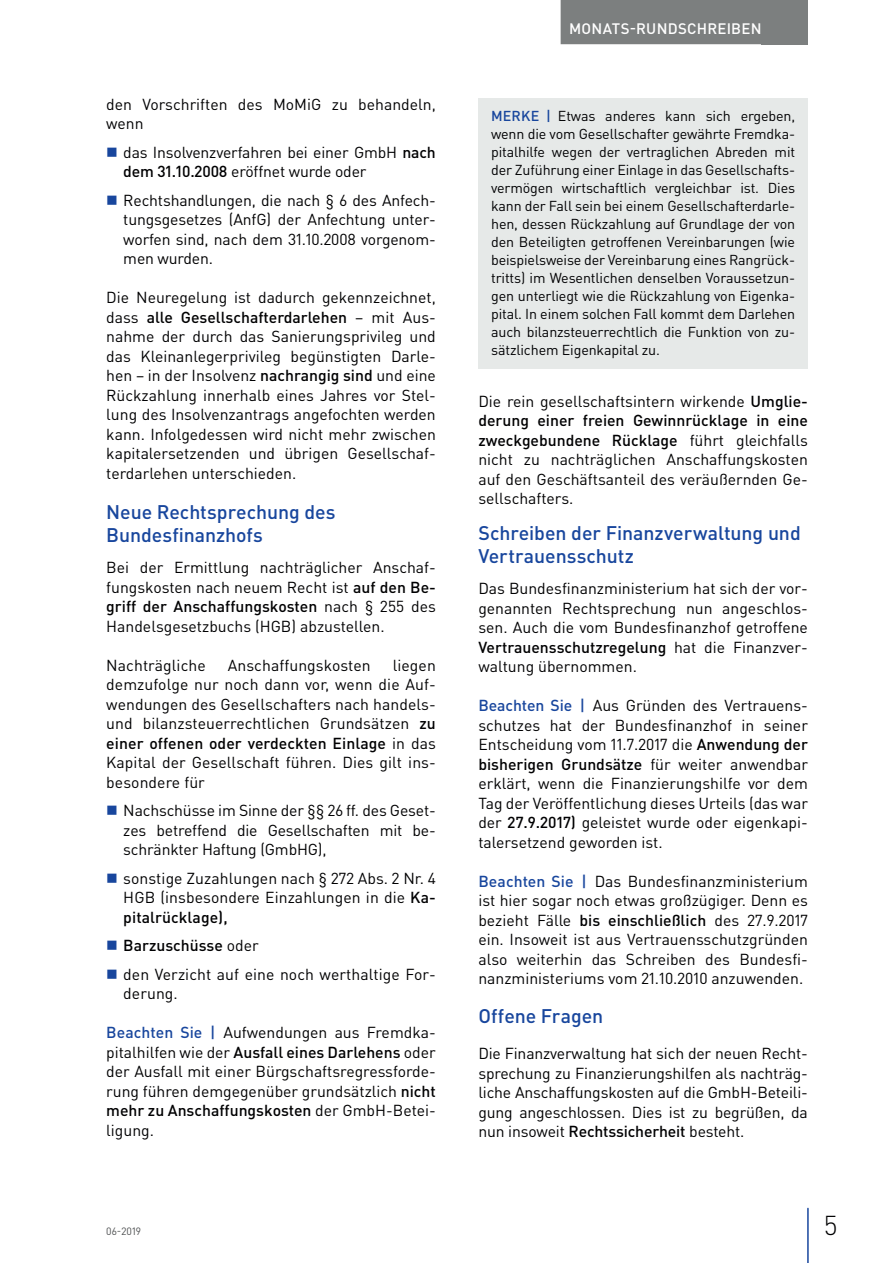
<style>
.page{position:relative;width:893px;height:1263px;background:#fff}
.page>*{position:absolute;margin:0;border:0;box-sizing:border-box;transform-origin:0 0}
.t1{font:300 27px "DIN Pro";color:#000002}
.t2{font:500 19.5px/22.5px "DIN Pro";letter-spacing:-.005em;color:#18469d}
.t3{font:15.75px/19.5px "DIN Pro";color:#000002;text-align:justify}
.t4{font:500 15px "DIN Pro";letter-spacing:.015em;color:#fff}
.t5{font:14.25px/18px "DIN Pro";letter-spacing:-.01em;color:#000002;text-align:justify}
.t6{font:10.5px "DIN Pro";color:#4f5152}
.s1{font-weight:500}
.s2{font-weight:500;color:#18469d}
</style>
<div class="page">
<div style="left:762px;top:0;width:46px;height:44px;background:#7c7f7f"></div>
<hr style="left:807px;top:1208px;width:2px;height:55px;background:#18469d">
<div style="left:561px;top:0;width:209px;height:44px;background:#7c7f7f"></div>
<div style="left:478px;top:98px;width:330px;height:270px;background:#e6e9e8"></div>
<p class="t3" style="left:106px;top:94px;width:331px">den Vorschriften des MoMiG zu behandeln, wenn</p>
<p class="t3" style="left:123px;top:142px;width:314px">das Insolvenzverfahren bei einer GmbH <span class="s1">nach dem 31.10.2008</span> eröffnet wurde oder</p>
<p class="t3" style="left:123px;top:190px;width:314px">Rechtshandlungen, die nach § 6 des Anfech&shy;tungsgesetzes (AnfG) der Anfechtung unter&shy;worfen sind, nach dem 31.10.2008 vorgenom&shy;men wurden.</p>
<p class="t3" style="left:106px;top:287px;width:331px">Die Neuregelung ist dadurch gekennzeichnet, dass <span class="s1">alle Gesellschafterdarlehen</span> – mit Aus&shy;nahme der durch das Sanierungsprivileg und das Kleinanlegerprivileg begünstigten Darle&shy;hen – in der Insolvenz <span class="s1">nachrangig sind</span> und eine Rückzahlung innerhalb eines Jahres vor Stel&shy;lung des Insolvenzantrags angefochten werden kann. Infolgedessen wird nicht mehr zwischen kapitalersetzenden und übrigen Gesellschaf&shy;terdarlehen unterschieden.</p>
<p class="t2" style="left:106px;top:500px;width:231px">Neue Rechtsprechung des<br>Bundesfinanzhofs</p>
<p class="t3" style="left:106px;top:557px;width:331px">Bei der Ermittlung nachträglicher Anschaf&shy;fungskosten nach neuem Recht ist <span class="s1">auf den Be&shy;griff der Anschaffungskosten</span> nach § 255 des Handelsgesetzbuchs (HGB) abzustellen.</p>
<p class="t3" style="left:106px;top:655px;width:101px">Nachträgliche</p>
<p class="t3" style="left:228px;top:655px;width:144px">Anschaffungskosten</p>
<p class="t3" style="left:106px;top:655px;width:331px;text-indent:286px">liegen demzufolge nur noch dann vor, wenn die Auf&shy;wendungen des Gesellschafters nach handels&shy;und bilanzsteuerrechtlichen Grundsätzen <span class="s1">zu einer offenen oder verdeckten Einlage</span> in das Kapital der Gesellschaft führen. Dies gilt ins&shy;besondere für</p>
<p class="t3" style="left:123px;top:800px;width:314px">Nachschüsse im Sinne der §§ 26 ff. des Geset&shy;zes betreffend die Gesellschaften mit be&shy;schränkter Haftung (GmbHG),</p>
<p class="t3" style="left:123px;top:868px;width:314px">sonstige Zuzahlungen nach § 272 Abs. 2 Nr. 4<br>HGB (insbesondere Einzahlungen in die <span class="s1">Ka&shy;pitalrücklage),</span></p>
<p class="t3" style="left:123px;top:931px;width:314px;line-height:28.5px"><span class="s1">Barzuschüsse</span> oder<br>den Verzicht auf eine noch werthaltige For-</p>
<p class="t3" style="left:123px;top:983px;width:56px">derung.</p>
<p class="t3" style="left:106px;top:1022px;width:331px"><span class="s2">Beachten Sie |</span> Aufwendungen aus Fremdka&shy;pitalhilfen wie der <span class="s1">Ausfall eines Darlehens</span> oder der Ausfall mit einer Bürgschaftsregressforde&shy;rung führen demgegenüber grundsätzlich <span class="s1">nicht mehr zu Anschaffungskosten</span> der GmbH-Betei&shy;ligung.</p>
<p class="t4" style="left:569px;top:18px;width:194px">MONATS-RUNDSCHREIBEN</p>
<p class="t5" style="left:491px;top:107px;width:306px"><span class="s2">MERKE |</span> Etwas anderes kann sich ergeben, wenn die vom Gesellschafter gewährte Fremdka&shy;pitalhilfe wegen der vertraglichen Abreden mit der Zuführung einer Einlage in das Gesellschafts&shy;vermögen wirtschaftlich vergleichbar ist. Dies kann der Fall sein bei einem Gesellschafterdarle&shy;hen, dessen Rückzahlung auf Grundlage der von den Beteiligten getroffenen Vereinbarungen (wie beispielsweise der Vereinbarung eines Rangrück&shy;tritts) im Wesentlichen denselben Voraussetzun&shy;gen unterliegt wie die Rückzahlung von Eigenka&shy;pital. In einem solchen Fall kommt dem Darlehen auch bilanzsteuerrechtlich die Funktion von zu&shy;sätzlichem Eigenkapital zu.</p>
<p class="t3" style="left:478px;top:391px;width:331px">Die rein gesellschaftsintern wirkende <span class="s1">Umglie&shy;derung einer freien Gewinnrücklage in eine zweckgebundene Rücklage</span> führt gleichfalls nicht zu nachträglichen Anschaffungskosten auf den Geschäftsanteil des veräußernden Ge&shy;sellschafters.</p>
<p class="t2" style="left:478px;top:521px;width:324px">Schreiben der Finanzverwaltung und<br>Vertrauensschutz</p>
<p class="t3" style="left:478px;top:578px;width:331px">Das Bundesfinanzministerium hat sich der vor&shy;genannten Rechtsprechung nun angeschlos&shy;sen. Auch die vom Bundesfinanzhof getroffene <span class="s1">Vertrauensschutzregelung</span> hat die Finanzver&shy;waltung übernommen.</p>
<p class="t3" style="left:478px;top:695px;width:331px"><span class="s2">Beachten Sie |</span> Aus Gründen des Vertrauens&shy;schutzes hat der Bundesfinanzhof in seiner Entscheidung vom 11.7.2017 die <span class="s1">Anwendung der bisherigen Grundsätze</span> für weiter anwendbar erklärt, wenn die Finanzierungshilfe vor dem Tag der Veröffentlichung dieses Urteils (das war der <span class="s1">27.9.2017)</span> geleistet wurde oder eigenkapi&shy;talersetzend geworden ist.</p>
<p class="t3" style="left:478px;top:871px;width:331px"><span class="s2">Beachten Sie |</span> Das Bundesfinanzministerium ist hier sogar noch etwas großzügiger. Denn es bezieht Fälle <span class="s1">bis einschließlich</span> des 27.9.2017 ein. Insoweit ist aus Vertrauensschutzgründen also weiterhin das Schreiben des Bundesfi&shy;nanzministeriums vom 21.10.2010 anzuwenden.</p>
<p class="t2" style="left:478px;top:1004px;width:126px">Offene Fragen</p>
<p class="t3" style="left:478px;top:1043px;width:331px">Die Finanzverwaltung hat sich der neuen Recht&shy;sprechung zu Finanzierungshilfen als nachträg&shy;liche Anschaffungskosten auf die GmbH-Beteili&shy;gung angeschlossen. Dies ist zu begrüßen, da nun insoweit <span class="s1">Rechtssicherheit</span> besteht.</p>
<p class="t6" style="left:106px;top:1224px;width:36px">06-2019</p>
<h1 class="t1" style="left:824px;top:1207px;width:15px">5</h1>
</div>
